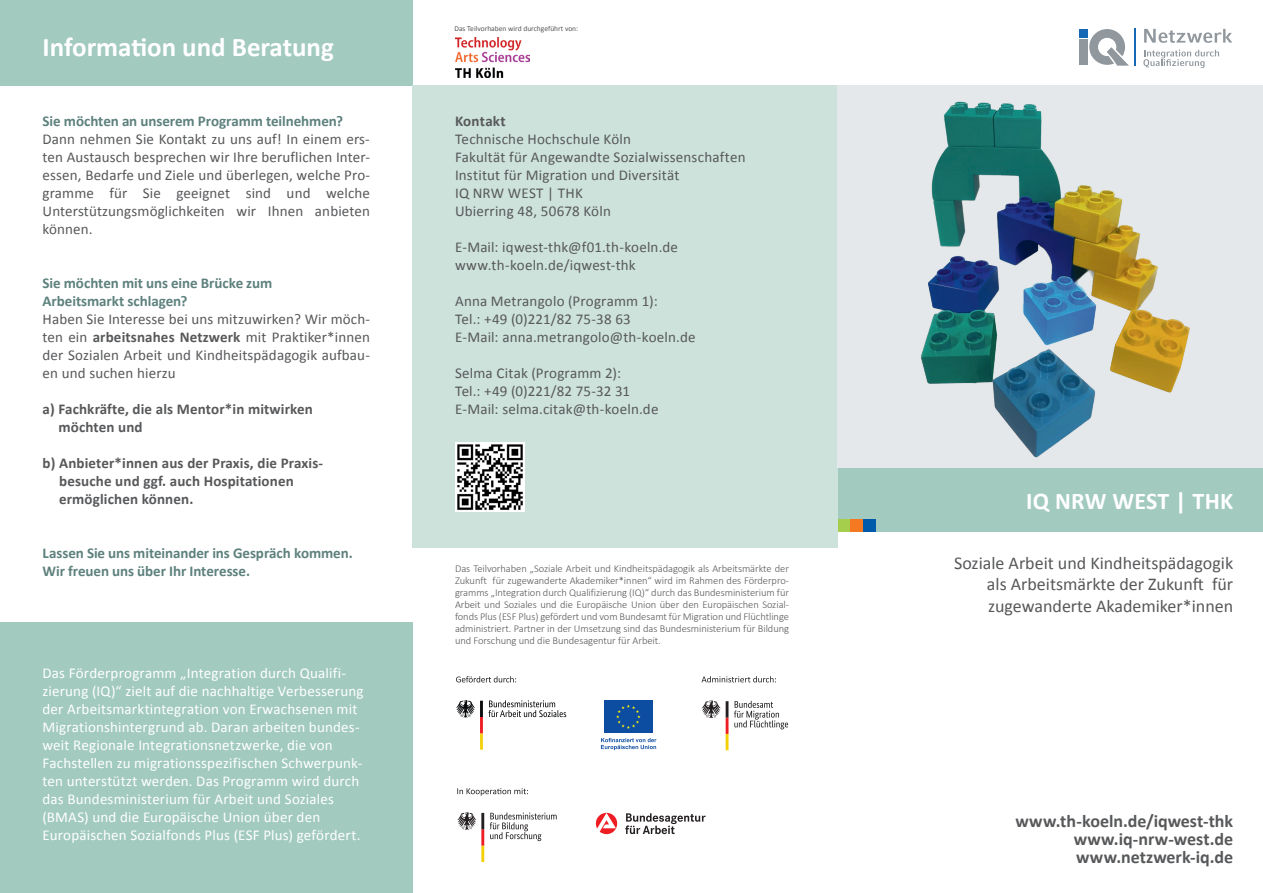
<style>
.page{position:relative;width:1263px;height:893px;background:#fff}
.page>*{position:absolute;margin:0;border:0;box-sizing:border-box;transform-origin:0 0}
.t1{font:700 27px "Calibri";color:#fff}
.t2{font:700 24px "Calibri";letter-spacing:.01em;color:#fff}
.t3{font:18px/21.6px "Calibri";color:#57585a;text-align:justify}
.t4{font:700 18px/18px "Calibri";color:#57585a;text-align:justify}
.t5{font:15px/18px "Calibri";letter-spacing:.01em;color:#57585a}
.t6{font:15px/18px "Calibri";letter-spacing:.01em;color:#fff}
.t7{font:700 15px/18px "Calibri";letter-spacing:-.005em;color:#5d817d}
.t8{font:700 15px/18px "Calibri";letter-spacing:.01em;color:#57585a}
.t9{font:300 10.5px/12px "Calibri";letter-spacing:-.005em;color:#57585a;text-align:justify}
.t10{font:7.5px "Calibri";color:#57585a}
.s1{font-weight:700}
</style>
<div class="page">
<div style="left:0;top:0;width:412px;height:85px;background:#a2cabf"></div>
<div style="left:838px;top:468px;width:425px;height:63px;background:#a2cabf"></div>
<div style="left:863px;top:519px;width:13px;height:12px;background:#015aaa"></div>
<div style="left:838px;top:519px;width:12px;height:12px;background:#a4ce4c"></div>
<div style="left:850px;top:519px;width:13px;height:12px;background:#f47921"></div>
<svg style="left:456px;top:676px;width:60px;height:6px"></svg>
<svg style="left:625px;top:813px;width:80px;height:21px"></svg>
<svg style="left:596px;top:813px;width:21px;height:21px"></svg>
<svg style="left:490px;top:812px;width:67px;height:29px"></svg>
<svg style="left:457px;top:812px;width:27px;height:50px"></svg>
<svg style="left:457px;top:788px;width:71px;height:8px"></svg>
<svg style="left:734px;top:701px;width:54px;height:28px"></svg>
<svg style="left:702px;top:700px;width:26px;height:50px"></svg>
<svg style="left:702px;top:676px;width:74px;height:6px"></svg>
<svg style="left:456px;top:700px;width:110px;height:50px"></svg>
<svg style="left:604px;top:700px;width:49px;height:33px"></svg>
<div style="left:604px;top:701px;width:48px;height:32px;background:#0d4da1"></div>
<svg style="left:616px;top:705px;width:24px;height:24px"></svg>
<svg style="left:601px;top:738px;width:55px;height:12px"></svg>
<div style="left:0;top:623px;width:412px;height:270px;background:#a2cabf"></div>
<img style="left:455px;top:37px;width:74px;height:40px">
<div style="left:412px;top:85px;width:426px;height:463px;background:#cde2db"></div>
<div style="left:1079px;top:39px;width:9px;height:26px;background:#90979d"></div>
<div style="left:1079px;top:29px;width:9px;height:9px;background:#1768b4"></div>
<svg style="left:1089px;top:29px;width:40px;height:37px"></svg>
<hr style="left:1134px;top:29px;width:1px;height:37px;background:#1768b4">
<svg style="left:1143px;top:49px;width:76px;height:19px"></svg>
<svg style="left:1144px;top:29px;width:88px;height:14px"></svg>
<div style="left:838px;top:85px;width:425px;height:383px;background:#e5e8ea"></div>
<img style="left:921px;top:101px;width:269px;height:357px">
<img style="left:455px;top:442px;width:69px;height:69px">
<h1 class="t1" style="left:43px;top:30px;width:293px">Information und Beratung</h1>
<p class="t7" style="left:43px;top:112px;width:302px">Sie möchten an unserem Programm teilnehmen?</p>
<p class="t5" style="left:43px;top:130px;width:329px;text-align:justify">Dann nehmen Sie Kontakt zu uns auf! In einem ers&shy;ten Austausch besprechen wir Ihre beruflichen Inter&shy;essen, Bedarfe und Ziele und überlegen, welche Pro&shy;gramme für Sie geeignet sind und welche Unterstützungsmöglichkeiten wir Ihnen anbieten können.</p>
<p class="t7" style="left:43px;top:274px;width:231px">Sie möchten mit uns eine Brücke zum<br>Arbeitsmarkt schlagen?</p>
<p class="t5" style="left:43px;top:310px;width:329px;text-align:justify">Haben Sie Interesse bei uns mitzuwirken? Wir möch&shy;ten ein <span class="s1">arbeitsnahes Netzwerk</span> mit Praktiker*innen der Sozialen Arbeit und Kindheitspädagogik aufbau&shy;en und suchen hierzu</p>
<p class="t8" style="left:58px;top:400px;width:256px;text-indent:-16px">a) Fachkräfte, die als Mentor*in mitwirken möchten und</p>
<p class="t8" style="left:59px;top:454px;width:265px;text-indent:-17px">b) Anbieter*innen aus der Praxis, die Praxis&shy;besuche und ggf. auch Hospitationen ermöglichen können.</p>
<p class="t7" style="left:43px;top:544px;width:312px">Lassen Sie uns miteinander ins Gespräch kommen.<br>Wir freuen uns über Ihr Interesse.</p>
<p class="t6" style="left:43px;top:664px;width:323px">Das Förderprogramm „Integration durch Qualifi&shy;zierung (IQ)“ zielt auf die nachhaltige Verbesserung der Arbeitsmarktintegration von Erwachsenen mit Migrationshintergrund ab. Daran arbeiten bundes&shy;weit Regionale Integrationsnetzwerke, die von Fachstellen zu migrationsspezifischen Schwerpunk&shy;ten unterstützt werden. Das Programm wird durch das Bundesministerium für Arbeit und Soziales (BMAS) und die Europäische Union über den Europäischen Sozialfonds Plus (ESF Plus) gefördert.</p>
<p class="t10" style="left:454px;top:24px;width:125px">Das Teilvorhaben wird durchgeführt von:</p>
<p class="t8" style="left:455px;top:112px;width:52px">Kontakt</p>
<p class="t5" style="left:455px;top:130px;width:292px">Technische Hochschule Köln<br>Fakultät für Angewandte Sozialwissenschaften<br>Institut für Migration und Diversität<br>IQ NRW WEST | THK<br>Ubierring 48, 50678 Köln</p>
<p class="t5" style="left:455px;top:238px;width:225px">E-Mail: iqwest-thk@f01.th-koeln.de www.th-koeln.de/iqwest-thk</p>
<p class="t5" style="left:455px;top:292px;width:242px">Anna Metrangolo (Programm 1):<br>Tel.: +49 (0)221/82 75-38 63<br>E-Mail: anna.metrangolo@th-koeln.de</p>
<p class="t5" style="left:455px;top:364px;width:205px">Selma Citak (Programm 2):<br>Tel.: +49 (0)221/82 75-32 31<br>E-Mail: selma.citak@th-koeln.de</p>
<h2 class="t2" style="left:1026px;top:485px;width:209px">IQ NRW WEST | THK</h2>
<p class="t9" style="left:455px;top:562px;width:336px">Das Teilvorhaben „Soziale Arbeit und Kindheitspädagogik als Arbeitsmärkte der Zukunft für zugewanderte Akademiker*innen“ wird im Rahmen des Förderpro&shy;gramms „Integration durch Qualifizierung (IQ)“ durch das Bundesministerium für Arbeit und Soziales und die Europäische Union über den Europäischen Sozial&shy;fonds Plus (ESF Plus) gefördert und vom Bundesamt für Migration und Flüchtlinge administriert. Partner in der Umsetzung sind das Bundesministerium für Bildung und Forschung und die Bundesagentur für Arbeit.</p>
<p class="t3" style="left:987px;top:552px;width:248px;text-indent:-33px">Soziale Arbeit und Kindheitspädagogik als Arbeitsmärkte der Zukunft für zugewanderte Akademiker*innen</p>
<p class="t4" style="left:1074px;top:812px;width:161px;text-indent:-58px">www.th-koeln.de/iqwest-thk www.iq-nrw-west.de www.netzwerk-iq.de</p>
</div>
